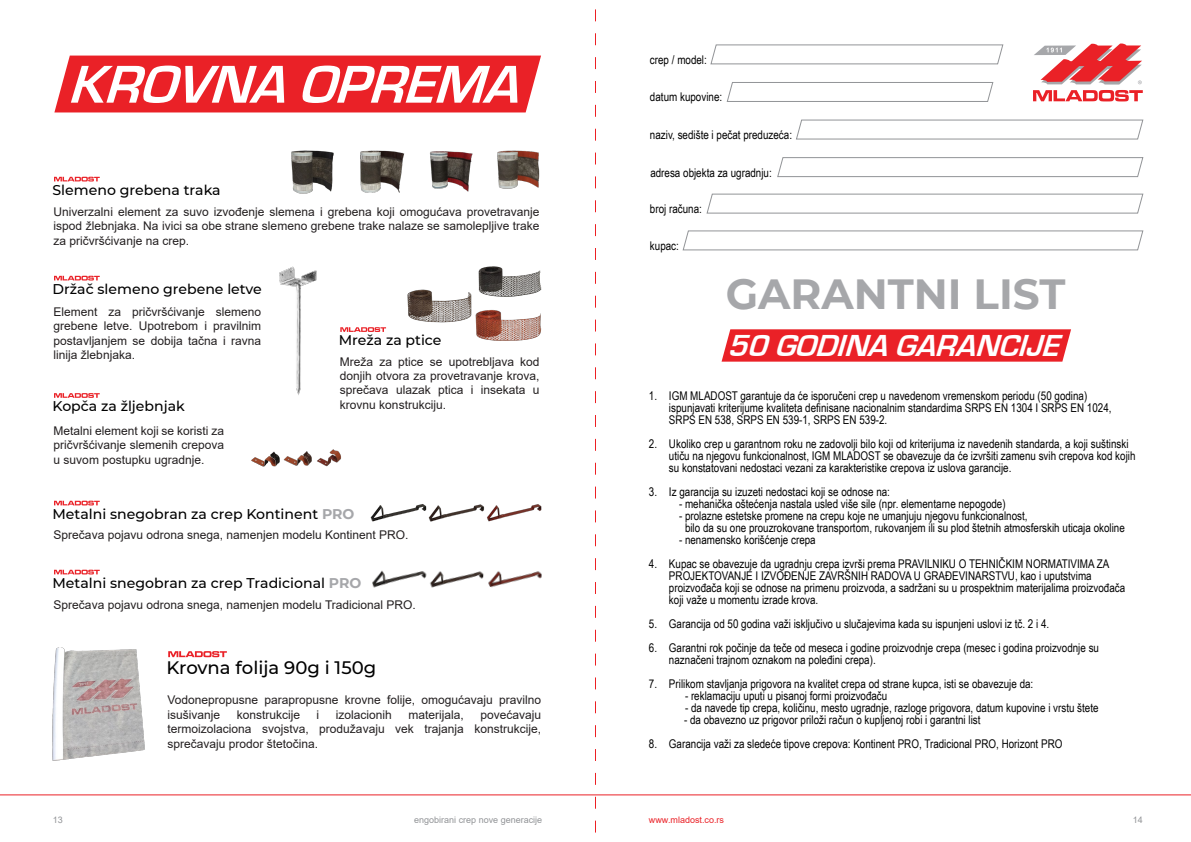
<style>
.page{position:relative;width:1191px;height:842px;background:#fff}
.page>*{position:absolute;margin:0;border:0;box-sizing:border-box;transform-origin:0 0}
.t1{font:italic 700 55.2px "Eurostile";color:#fff}
.t2{font:700 42.1px "Montserrat";color:#a6a7aa}
.t3{font:italic 700 31.3px "Eurostile";color:#fff}
.t4{font:500 18.1px "Montserrat";color:#000}
.t5{font:500 14.1px "Montserrat";color:#000}
.t6{font:12px/12px "Arial Narrow";color:#000}
.t7{font:12px/14.4px "Arial";color:#231f20;text-align:justify}
.t8{font:9px "Arial";color:#929497}
.t9{font:9px "Arial";color:#ea2127}
.s1{font-weight:700;color:#a6a7aa}
</style>
<div class="page">
<img style="left:497px;top:150px;width:43px;height:39px">
<img style="left:317px;top:449px;width:24px;height:18px">
<img style="left:251px;top:451px;width:28px;height:16px">
<img style="left:279px;top:451px;width:33px;height:15px">
<img style="left:429px;top:504px;width:54px;height:18px">
<img style="left:370px;top:504px;width:59px;height:18px">
<img style="left:483px;top:504px;width:59px;height:18px">
<img style="left:430px;top:571px;width:54px;height:17px">
<img style="left:372px;top:570px;width:55px;height:18px">
<img style="left:488px;top:571px;width:54px;height:17px">
<img style="left:407px;top:289px;width:65px;height:34px">
<img style="left:478px;top:266px;width:64px;height:31px">
<img style="left:471px;top:306px;width:71px;height:35px">
<img style="left:360px;top:150px;width:45px;height:43px">
<img style="left:291px;top:150px;width:43px;height:44px">
<img style="left:430px;top:151px;width:43px;height:41px">
<img style="left:52px;top:647px;width:93px;height:114px">
<svg style="left:54px;top:177px;width:46px;height:4px"></svg>
<div style="left:54px;top:56px;width:487px;height:56px;background:#ea2127"></div>
<svg style="left:340px;top:327px;width:46px;height:5px"></svg>
<svg style="left:54px;top:501px;width:46px;height:4px"></svg>
<svg style="left:54px;top:570px;width:46px;height:4px"></svg>
<svg style="left:54px;top:393px;width:46px;height:5px"></svg>
<svg style="left:168px;top:651px;width:59px;height:6px"></svg>
<svg style="left:54px;top:276px;width:46px;height:4px"></svg>
<img style="left:279px;top:266px;width:38px;height:129px">
<svg style="left:1033px;top:44px;width:109px;height:57px"></svg>
<svg style="left:721px;top:329px;width:350px;height:33px;background:#ea2b30"></svg>
<svg style="left:710px;top:44px;width:293px;height:20px"></svg>
<svg style="left:777px;top:157px;width:366px;height:20px"></svg>
<svg style="left:726px;top:82px;width:267px;height:20px"></svg>
<svg style="left:706px;top:193px;width:437px;height:21px"></svg>
<svg style="left:682px;top:230px;width:461px;height:20px"></svg>
<svg style="left:796px;top:119px;width:347px;height:21px"></svg>
<svg style="left:595px;top:9px;width:1px;height:824px"></svg>
<hr style="left:0;top:794px;width:1191px;height:1px;background:#ea2127">
<h1 class="t1" style="left:68px;top:54px;width:470px">KROVNA OPREMA</h1>
<p class="t5" style="left:53px;top:180px;width:170px">Slemeno grebena traka</p>
<p class="t7" style="left:54px;top:205px;width:487px">Univerzalni element za suvo izvođenje slemena i grebena koji omogućava provetravanje ispod žlebnjaka. Na ivici sa obe strane slemeno grebene trake nalaze se samolepljive trake za pričvršćivanje na crep.</p>
<p class="t5" style="left:53px;top:279px;width:211px">Držač slemeno grebene letve</p>
<p class="t7" style="left:54px;top:304px;width:209px">Element za pričvršćivanje slemeno grebene letve. Upotrebom i pravilnim postavljanjem se dobija tačna i ravna linija žlebnjaka.</p>
<p class="t5" style="left:53px;top:396px;width:134px">Kopča za žljebnjak</p>
<p class="t7" style="left:54px;top:424px;width:172px">Metalni element koji se koristi za pričvršćivanje slemenih crepova u suvom postupku ugradnje.</p>
<p class="t5" style="left:339px;top:330px;width:104px">Mreža za ptice</p>
<p class="t7" style="left:340px;top:354px;width:201px">Mreža za ptice se upotrebljava kod donjih otvora za provetravanje krova, sprečava ulazak ptica i insekata u krovnu konstrukciju.</p>
<p class="t5" style="left:53px;top:504px;width:303px">Metalni snegobran za crep Kontinent <span class="s1">PRO</span></p>
<p class="t7" style="left:54px;top:528px;width:356px">Sprečava pojavu odrona snega, namenjen modelu Kontinent PRO.</p>
<p class="t5" style="left:53px;top:573px;width:310px">Metalni snegobran za crep Tradicional <span class="s1">PRO</span></p>
<p class="t7" style="left:54px;top:597px;width:364px">Sprečava pojavu odrona snega, namenjen modelu Tradicional PRO.</p>
<h3 class="t4" style="left:166px;top:655px;width:211px">Krovna folija 90g i 150g</h3>
<p class="t7" style="left:167px;top:693px;width:375px">Vodonepropusne parapropusne krovne folije, omogućavaju pravilno isušivanje</p>
<p class="t7" style="left:167px;top:707px;width:375px;text-indent:313px">povećavaju termoizolaciona svojstva, produžavaju vek trajanja konstrukcije, sprečavaju prodor štetočina.</p>
<p class="t7" style="left:237px;top:707px;width:65px">konstrukcije</p>
<p class="t7" style="left:317px;top:707px;width:4px">i</p>
<p class="t7" style="left:336px;top:707px;width:58px">izolacionih</p>
<p class="t7" style="left:408px;top:707px;width:57px">materijala,</p>
<p class="t8" style="left:53px;top:813px;width:12px">13</p>
<p class="t8" style="left:414px;top:813px;width:130px">engobirani crep nove generacije</p>
<p class="t6" style="left:650px;top:53px;width:58px">crep / model:</p>
<p class="t6" style="left:650px;top:91px;width:74px">datum kupovine:</p>
<p class="t6" style="left:650px;top:128px;width:144px">naziv, sedište i pečat preduzeća:</p>
<p class="t6" style="left:650px;top:166px;width:123px">adresa objekta za ugradnju:</p>
<p class="t6" style="left:650px;top:202px;width:53px">broj računa:</p>
<p class="t6" style="left:650px;top:239px;width:30px">kupac:</p>
<h2 class="t2" style="left:726px;top:263px;width:341px">GARANTNI LIST</h2>
<h3 class="t3" style="left:727px;top:329px;width:343px">50 GODINA GARANCIJE</h3>
<p class="t6" style="left:669px;top:389px;width:444px;text-indent:-20px">1. IGM MLADOST garantuje da će isporučeni crep u navedenom vremenskom periodu (50 godina) ispunjavati kriterijume kvaliteta definisane nacionalnim standardima SRPS EN 1304 I SRPS EN 1024,<br>SRPS EN 538, SRPS EN 539-1, SRPS EN 539-2.</p>
<p class="t6" style="left:669px;top:437px;width:468px;text-indent:-20px">2. Ukoliko crep u garantnom roku ne zadovolji bilo koji od kriterijuma iz navedenih standarda, a koji suštinski utiču na njegovu funkcionalnost, IGM MLADOST se obavezuje da će izvršiti zamenu svih crepova kod kojih su konstatovani nedostaci vezani za karakteristike crepova iz uslova garancije.</p>
<p class="t6" style="left:649px;top:485px;width:242px">3. Iz garancija su izuzeti nedostaci koji se odnose na:</p>
<p class="t6" style="left:679px;top:497px;width:328px">- mehanička oštećenja nastala usled više sile (npr. elementarne nepogode)</p>
<p class="t6" style="left:685px;top:509px;width:441px;text-indent:-6px">- prolazne estetske promene na crepu koje ne umanjuju njegovu funkcionalnost,<br>bilo da su one prouzrokovane transportom, rukovanjem ili su plod štetnih atmosferskih uticaja okoline</p>
<p class="t6" style="left:679px;top:533px;width:138px">- nenamensko korišćenje crepa</p>
<p class="t6" style="left:669px;top:557px;width:458px;text-indent:-20px">4. Kupac se obavezuje da ugradnju crepa izvrši prema PRAVILNIKU O TEHNIČKIM NORMATIVIMA ZA PROJEKTOVANJE I IZVOĐENJE ZAVRŠNIH RADOVA U GRAĐEVINARSTVU, kao i uputstvima proizvođača koji se odnose na primenu proizvoda, a sadržani su u prospektnim materijalima proizvođača koji važe u momentu izrade krova.</p>
<p class="t6" style="left:649px;top:617px;width:402px">5. Garancija od 50 godina važi isključivo u slučajevima kada su ispunjeni uslovi iz tč. 2 i 4.</p>
<p class="t6" style="left:669px;top:641px;width:431px;text-indent:-20px">6. Garantni rok počinje da teče od meseca i godine proizvodnje crepa (mesec i godina proizvodnje su naznačeni trajnom oznakom na poleđini crepa).</p>
<p class="t6" style="left:649px;top:677px;width:386px">7. Prilikom stavljanja prigovora na kvalitet crepa od strane kupca, isti se obavezuje da:</p>
<p class="t6" style="left:685px;top:689px;width:204px">- reklamaciju uputi u pisanoj formi proizvođaču</p>
<p class="t6" style="left:685px;top:701px;width:415px">- da navede tip crepa, količinu, mesto ugradnje, razloge prigovora, datum kupovine i vrstu štete</p>
<p class="t6" style="left:684px;top:713px;width:298px">- da obavezno uz prigovor priloži račun o kupljenoj robi i garantni list</p>
<p class="t6" style="left:649px;top:737px;width:415px">8. Garancija važi za sledeće tipove crepova: Kontinent PRO, Tradicional PRO, Horizont PRO</p>
<p class="t9" style="left:649px;top:813px;width:77px">www.mladost.co.rs</p>
<p class="t8" style="left:1132px;top:813px;width:12px">14</p>
</div>
